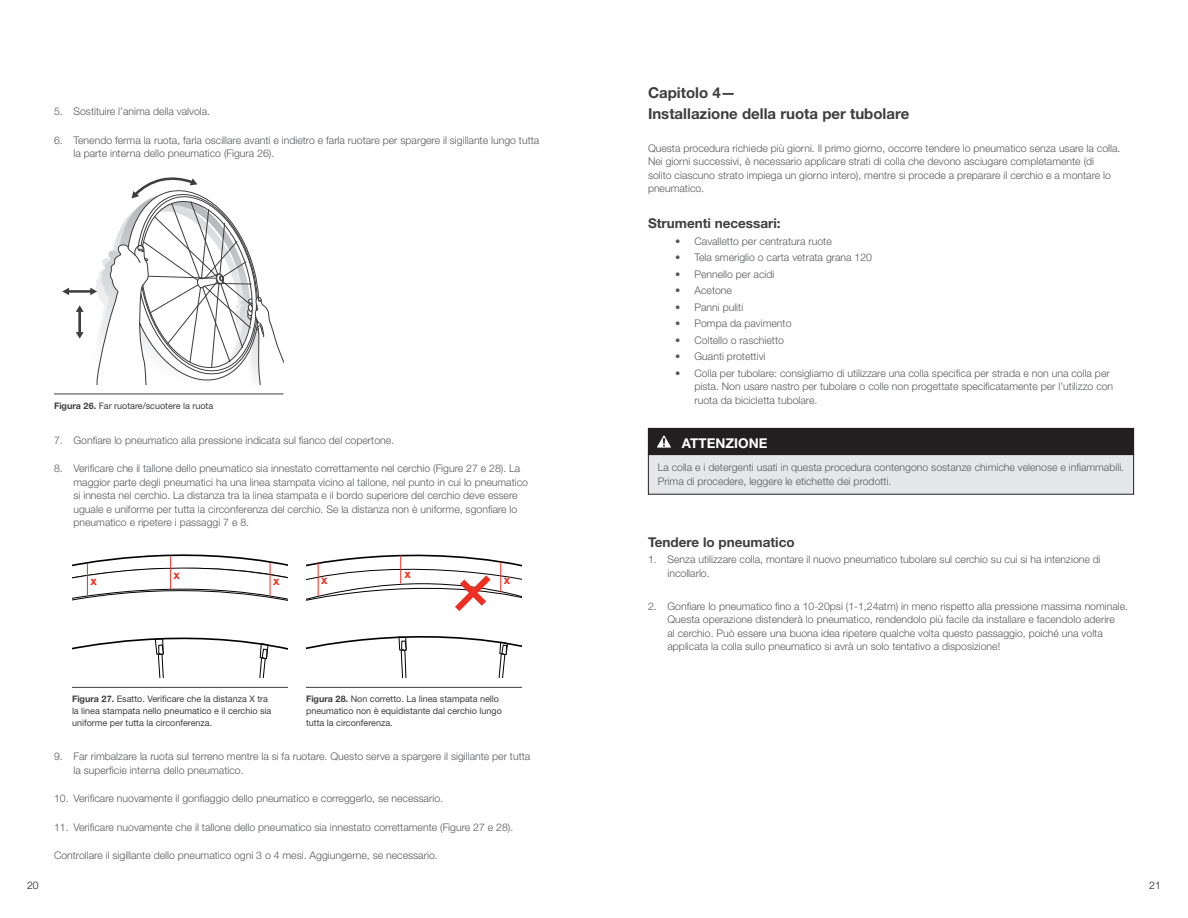
<style>
.page{position:relative;width:1188px;height:918px;background:#fff}
.page>*{position:absolute;margin:0;border:0;box-sizing:border-box;transform-origin:0 0}
.Section_head{font:700 15px "Helvetica Neue LT Std";color:#3e3e3f}
.Subhead{font:700 13.5px "Helvetica Neue LT Std";color:#3e3e3f}
.Warning{font:700 13.5px "Helvetica Neue LT Std";color:#fff}
.t1{font:700 12px "Helvetica Neue LT Std";color:#ee2e22}
.Bullet___2nd_line_in{font:300 10.5px/13.5px "Helvetica Neue LT Std";color:#57585a}
.Body{font:300 10.5px/13.5px "Helvetica Neue LT Std";color:#57585a}
.t2{font:300 10.5px "Helvetica Neue LT Std";color:#231f20}
.Figure_title{font:9px/12px "Helvetica Neue LT Std";color:#3e3e3f}
.s1{font-weight:700}
</style>
<div class="page">
<hr style="left:68px;top:290px;width:23px;height:3px;background:#3e3e3f">
<svg style="left:62px;top:288px;width:7px;height:7px"></svg>
<svg style="left:76px;top:177px;width:208px;height:208px"></svg>
<hr style="left:54px;top:394px;width:230px;height:1px;background:#3e3e3f">
<svg style="left:72px;top:637px;width:216px;height:41px"></svg>
<svg style="left:72px;top:554px;width:216px;height:47px"></svg>
<hr style="left:87px;top:564px;width:1px;height:32px;background:#ee2e22">
<hr style="left:170px;top:556px;width:1px;height:33px;background:#ee2e22">
<hr style="left:270px;top:563px;width:1px;height:33px;background:#ee2e22">
<hr style="left:72px;top:687px;width:216px;height:1px;background:#3e3e3f">
<svg style="left:306px;top:636px;width:216px;height:42px"></svg>
<svg style="left:306px;top:554px;width:216px;height:57px"></svg>
<hr style="left:306px;top:687px;width:216px;height:1px;background:#3e3e3f">
<div style="left:648px;top:454px;width:486px;height:40px;background:#e6e7e9"></div>
<div style="left:648px;top:454px;width:486px;height:41px;border:1px solid #231f20"></div>
<div style="left:648px;top:428px;width:486px;height:27px;background:#231f20"></div>
<svg style="left:657px;top:435px;width:14px;height:13px"></svg>
<p class="Bullet___2nd_line_in" style="left:54px;top:105px;width:158px">5. Sostituire l’anima della valvola.</p>
<p class="Bullet___2nd_line_in" style="left:74px;top:133px;width:467px;text-indent:-20px">6. Tenendo ferma la ruota, farla oscillare avanti e indietro e farla ruotare per spargere il sigillante lungo tutta la parte interna dello pneumatico (Figura 26).</p>
<p class="Figure_title" style="left:54px;top:400px;width:161px"><span class="s1">Figura 26.</span> Far ruotare/scuotere la ruota</p>
<p class="Bullet___2nd_line_in" style="left:54px;top:433px;width:342px">7. Gonfiare lo pneumatico alla pressione indicata sul fianco del copertone.</p>
<p class="Bullet___2nd_line_in" style="left:74px;top:462px;width:456px;text-indent:-20px">8. Verificare che il tallone dello pneumatico sia innestato correttamente nel cerchio (Figure 27 e 28). La maggior parte degli pneumatici ha una linea stampata vicino al tallone, nel punto in cui lo pneumatico si innesta nel cerchio. La distanza tra la linea stampata e il bordo superiore del cerchio deve essere uguale e uniforme per tutta la circonferenza del cerchio. Se la distanza non è uniforme, sgonfiare lo pneumatico e ripetere i passaggi 7 e 8.</p>
<p class="t1" style="left:90px;top:573px;width:8px">x</p>
<p class="t1" style="left:174px;top:567px;width:8px">x</p>
<p class="t1" style="left:273px;top:573px;width:8px">x</p>
<p class="t1" style="left:321px;top:572px;width:8px">x</p>
<p class="t1" style="left:404px;top:566px;width:8px">x</p>
<p class="t1" style="left:504px;top:572px;width:8px">x</p>
<p class="Figure_title" style="left:72px;top:693px;width:201px"><span class="s1">Figura 27.</span> Esatto. Verificare che la distanza X tra la linea stampata nello pneumatico e il cerchio sia uniforme per tutta la circonferenza.</p>
<p class="Figure_title" style="left:306px;top:693px;width:197px"><span class="s1">Figura 28.</span> Non corretto. La linea stampata nello pneumatico non è equidistante dal cerchio lungo tutta la circonferenza.</p>
<p class="Bullet___2nd_line_in" style="left:74px;top:750px;width:458px;text-indent:-20px">9. Far rimbalzare la ruota sul terreno mentre la si fa ruotare. Questo serve a spargere il sigillante per tutta la superficie interna dello pneumatico.</p>
<p class="Bullet___2nd_line_in" style="left:54px;top:792px;width:391px">10. Verificare nuovamente il gonfiaggio dello pneumatico e correggerlo, se necessario.</p>
<p class="Bullet___2nd_line_in" style="left:54px;top:820px;width:461px">11. Verificare nuovamente che il tallone dello pneumatico sia innestato correttamente (Figure 27 e 28).</p>
<p class="Bullet___2nd_line_in" style="left:54px;top:849px;width:385px">Controllare il sigillante dello pneumatico ogni 3 o 4 mesi. Aggiungerne, se necessario.</p>
<p class="Section_head" style="left:648px;top:83px;width:89px">Capitolo 4—</p>
<p class="Section_head" style="left:648px;top:104px;width:263px">Installazione della ruota per tubolare</p>
<p class="Body" style="left:648px;top:141px;width:474px">Questa procedura richiede più giorni. Il primo giorno, occorre tendere lo pneumatico senza usare la colla.<br>Nei giorni successivi, è necessario applicare strati di colla che devono asciugare completamente (di solito ciascuno strato impiega un giorno intero), mentre si procede a preparare il cerchio e a montare lo pneumatico.</p>
<p class="Subhead" style="left:648px;top:215px;width:134px">Strumenti necessari:</p>
<p class="Bullet___2nd_line_in" style="left:675px;top:234px;width:158px">• Cavalletto per centratura ruote</p>
<p class="Bullet___2nd_line_in" style="left:675px;top:251px;width:199px">• Tela smeriglio o carta vetrata grana 120</p>
<p class="Bullet___2nd_line_in" style="left:675px;top:267px;width:101px">• Pennello per acidi</p>
<p class="Bullet___2nd_line_in" style="left:675px;top:284px;width:59px">• Acetone</p>
<p class="Bullet___2nd_line_in" style="left:675px;top:300px;width:70px">• Panni puliti</p>
<p class="Bullet___2nd_line_in" style="left:675px;top:317px;width:118px">• Pompa da pavimento</p>
<p class="Bullet___2nd_line_in" style="left:675px;top:333px;width:110px">• Coltello o raschietto</p>
<p class="Bullet___2nd_line_in" style="left:675px;top:350px;width:92px">• Guanti protettivi</p>
<p class="Bullet___2nd_line_in" style="left:694px;top:366px;width:420px;text-indent:-20px">• Colla per tubolare: consigliamo di utilizzare una colla specifica per strada e non una colla per pista. Non usare nastro per tubolare o colle non progettate specificatamente per l’utilizzo con ruota da bicicletta tubolare.</p>
<p class="Warning" style="left:682px;top:434px;width:87px">ATTENZIONE</p>
<p class="Body" style="left:658px;top:461px;width:468px">La colla e i detergenti usati in questa procedura contengono sostanze chimiche velenose e infiammabili.<br>Prima di procedere, leggere le etichette dei prodotti.</p>
<p class="Subhead" style="left:648px;top:534px;width:148px">Tendere lo pneumatico</p>
<p class="Bullet___2nd_line_in" style="left:668px;top:553px;width:435px;text-indent:-20px">1. Senza utilizzare colla, montare il nuovo pneumatico tubolare sul cerchio su cui si ha intenzione di incollarlo.</p>
<p class="Bullet___2nd_line_in" style="left:668px;top:599px;width:462px;text-indent:-20px">2. Gonfiare lo pneumatico fino a 10-20psi (1-1,24atm) in meno rispetto alla pressione massima nominale.<br>Questa operazione distenderà lo pneumatico, rendendolo più facile da installare e facendolo aderire<br>al cerchio. Può essere una buona idea ripetere qualche volta questo passaggio, poiché una volta applicata la colla sullo pneumatico si avrà un solo tentativo a disposizione!</p>
<p class="t2" style="left:27px;top:879px;width:13px">20</p>
<p class="t2" style="left:1149px;top:879px;width:13px">21</p>
</div>
